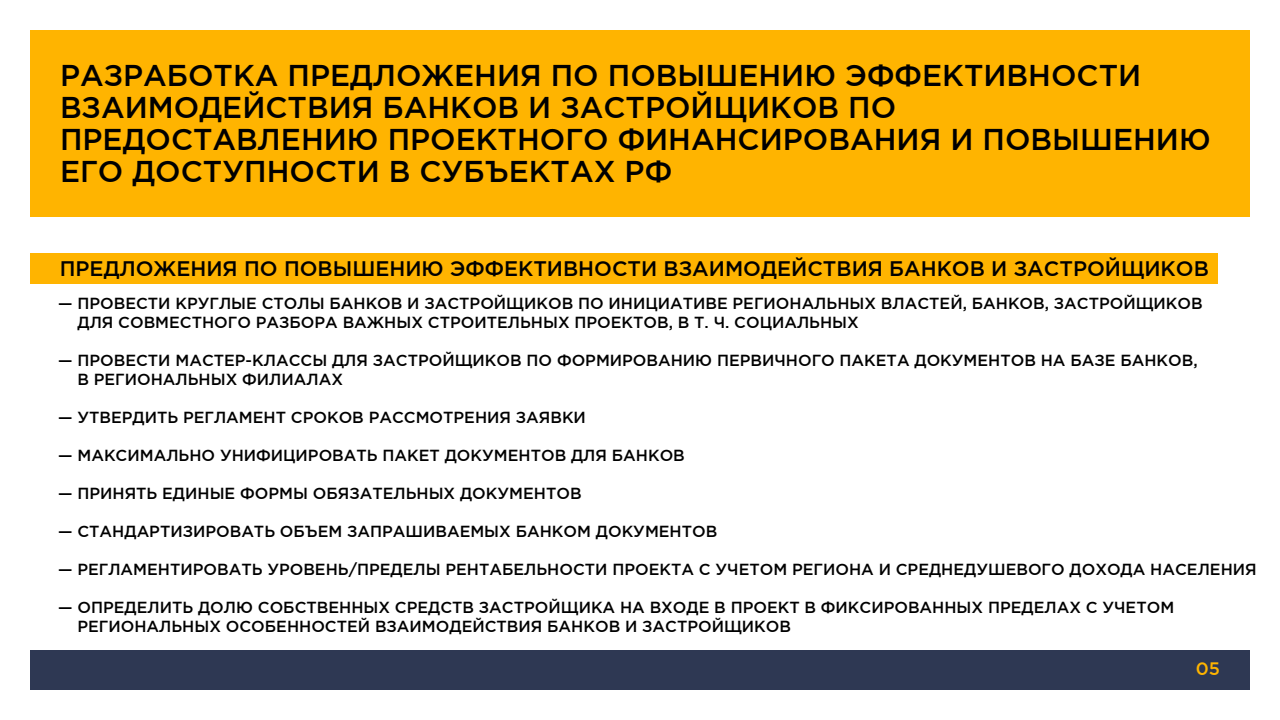
<style>
.page{position:relative;width:1280px;height:720px;background:#fff}
.page>*{position:absolute;margin:0;border:0;box-sizing:border-box;transform-origin:0 0}
.t1{font:500 30px/32px "Gotham Pro";color:#000}
.t2{font:500 21px "Gotham Pro";color:#000}
.t3{font:500 18px "Gotham Pro";color:#ffb400}
.t4{font:500 16px/19px "Gotham Pro";color:#000}
</style>
<div class="page">
<div style="left:30px;top:253px;width:1188px;height:31px;background:#ffb400"></div>
<div style="left:30px;top:30px;width:1220px;height:186px;background:#ffb400"></div>
<div style="left:30px;top:650px;width:1220px;height:40px;background:#2e3853"></div>
<h1 class="t1" style="left:60px;top:58px;width:1152px">РАЗРАБОТКА ПРЕДЛОЖЕНИЯ ПО ПОВЫШЕНИЮ ЭФФЕКТИВНОСТИ ВЗАИМОДЕЙСТВИЯ БАНКОВ И ЗАСТРОЙЩИКОВ ПО ПРЕДОСТАВЛЕНИЮ ПРОЕКТНОГО ФИНАНСИРОВАНИЯ И ПОВЫШЕНИЮ ЕГО ДОСТУПНОСТИ В СУБЪЕКТАХ РФ</h1>
<h2 class="t2" style="left:60px;top:256px;width:1151px">ПРЕДЛОЖЕНИЯ ПО ПОВЫШЕНИЮ ЭФФЕКТИВНОСТИ ВЗАИМОДЕЙСТВИЯ БАНКОВ И ЗАСТРОЙЩИКОВ</h2>
<p class="t4" style="left:77px;top:293px;width:1127px;text-indent:-19px">— ПРОВЕСТИ КРУГЛЫЕ СТОЛЫ БАНКОВ И ЗАСТРОЙЩИКОВ ПО ИНИЦИАТИВЕ РЕГИОНАЛЬНЫХ ВЛАСТЕЙ, БАНКОВ, ЗАСТРОЙЩИКОВ<br>ДЛЯ СОВМЕСТНОГО РАЗБОРА ВАЖНЫХ СТРОИТЕЛЬНЫХ ПРОЕКТОВ, В Т. Ч. СОЦИАЛЬНЫХ</p>
<p class="t4" style="left:77px;top:350px;width:1122px;text-indent:-19px">— ПРОВЕСТИ МАСТЕР-КЛАССЫ ДЛЯ ЗАСТРОЙЩИКОВ ПО ФОРМИРОВАНИЮ ПЕРВИЧНОГО ПАКЕТА ДОКУМЕНТОВ НА БАЗЕ БАНКОВ,<br>В РЕГИОНАЛЬНЫХ ФИЛИАЛАХ</p>
<p class="t4" style="left:58px;top:407px;width:529px">— УТВЕРДИТЬ РЕГЛАМЕНТ СРОКОВ РАССМОТРЕНИЯ ЗАЯВКИ</p>
<p class="t4" style="left:58px;top:445px;width:628px">— МАКСИМАЛЬНО УНИФИЦИРОВАТЬ ПАКЕТ ДОКУМЕНТОВ ДЛЯ БАНКОВ</p>
<p class="t4" style="left:58px;top:483px;width:525px">— ПРИНЯТЬ ЕДИНЫЕ ФОРМЫ ОБЯЗАТЕЛЬНЫХ ДОКУМЕНТОВ</p>
<p class="t4" style="left:58px;top:521px;width:661px">— СТАНДАРТИЗИРОВАТЬ ОБЪЕМ ЗАПРАШИВАЕМЫХ БАНКОМ ДОКУМЕНТОВ</p>
<p class="t4" style="left:58px;top:559px;width:1200px">— РЕГЛАМЕНТИРОВАТЬ УРОВЕНЬ/ПРЕДЕЛЫ РЕНТАБЕЛЬНОСТИ ПРОЕКТА С УЧЕТОМ РЕГИОНА И СРЕДНЕДУШЕВОГО ДОХОДА НАСЕЛЕНИЯ</p>
<p class="t4" style="left:77px;top:597px;width:1098px;text-indent:-19px">— ОПРЕДЕЛИТЬ ДОЛЮ СОБСТВЕННЫХ СРЕДСТВ ЗАСТРОЙЩИКА НА ВХОДЕ В ПРОЕКТ В ФИКСИРОВАННЫХ ПРЕДЕЛАХ С УЧЕТОМ<br>РЕГИОНАЛЬНЫХ ОСОБЕННОСТЕЙ ВЗАИМОДЕЙСТВИЯ БАНКОВ И ЗАСТРОЙЩИКОВ</p>
<p class="t3" style="left:1196px;top:658px;width:26px">05</p>
</div>
